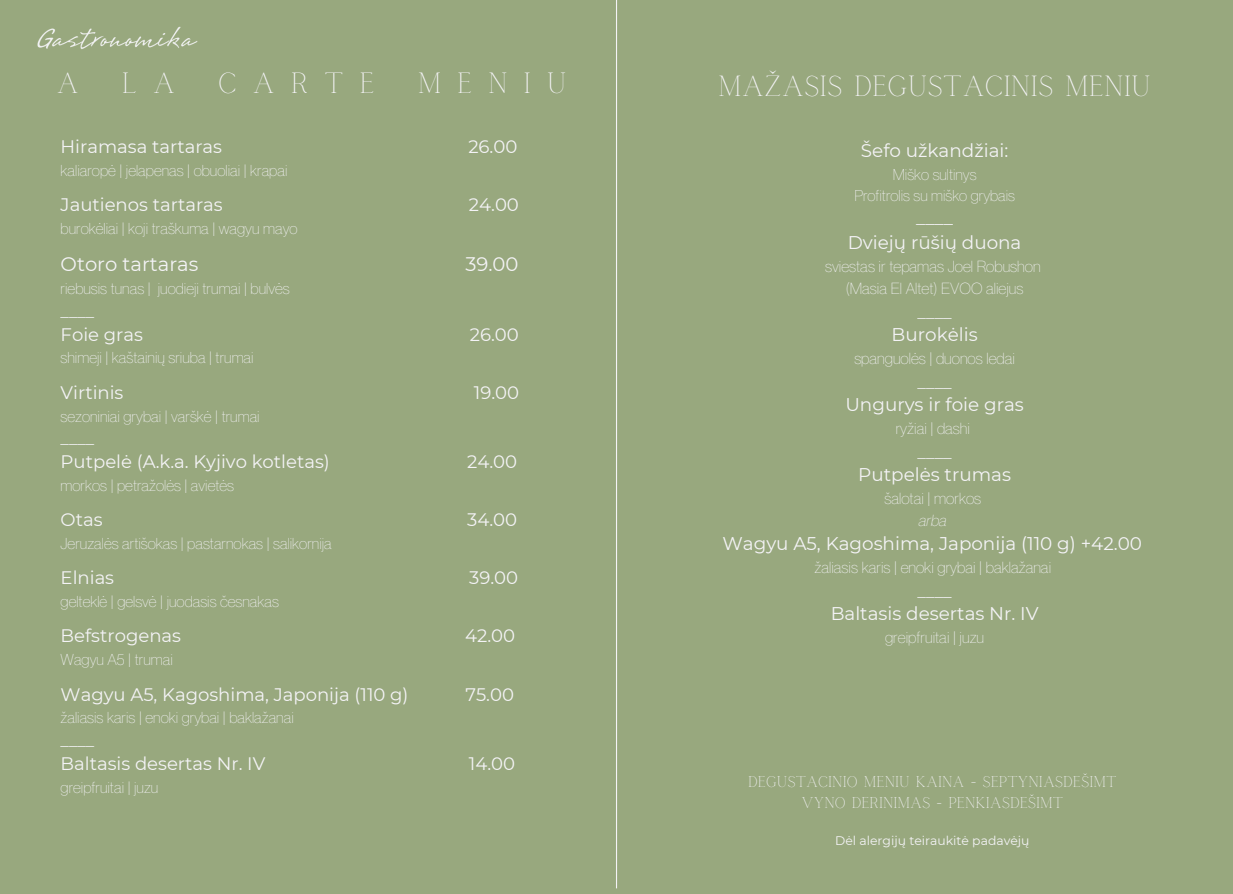
<style>
.page{position:relative;width:1233px;height:894px;background:#fff}
.page>*{position:absolute;margin:0;border:0;box-sizing:border-box;transform-origin:0 0}
.t1{font:28.95px "Calgary";letter-spacing:.54em;color:#f4f3f6}
.t2{font:28.8px "Calgary";color:#f4f3f6}
.t3{font:19.65px "Montserrat";color:#f4f3f6}
.t4{font:18.3px/25.2px "Montserrat";color:#f4f3f6;text-align:center}
.t5{font:18.15px "Montserrat";color:#f4f3f6}
.t6{font:17.1px "Montserrat";color:#f4f3f6}
.t7{font:16.8px "Montserrat";color:#f4f3f6}
.t8{font:300 15.75px/21.9px "Neue Montreal";color:#f4f3f6;text-align:center}
.t9{font:italic 300 15.75px "Neue Montreal";color:#f4f3f6}
.t10{font:300 15.45px "Neue Montreal";color:#f4f3f6}
.t11{font:15.45px/20.7px "Calgary";color:#f4f3f6;text-align:center}
.t12{font:300 15.3px/20.9px "Neue Montreal";color:#f4f3f6;text-align:center}
.t13{font:12.45px "Montserrat";color:#f4f3f6}
</style>
<div class="page">
<div style="left:0;top:0;width:1233px;height:893px;background:#98a87e"></div>
<hr style="left:616px;top:0;width:1px;height:888px;background:#f4f3f6">
<img style="left:37px;top:26px;width:161px;height:23px">
<h1 class="t1" style="left:56px;top:66px;width:24px">A</h1>
<h1 class="t1" style="left:122px;top:66px;width:55px">L A</h1>
<h1 class="t1" style="left:218px;top:66px;width:158px">CARTE</h1>
<h1 class="t1" style="left:418px;top:66px;width:151px">MENIU</h1>
<p class="t5" style="left:61px;top:135px;width:163px">Hiramasa tartaras</p>
<p class="t5" style="left:468px;top:135px;width:51px">26.00</p>
<p class="t10" style="left:61px;top:160px;width:228px">kaliaropė | jelapenas | obuoliai | krapai</p>
<p class="t5" style="left:61px;top:193px;width:164px">Jautienos tartaras</p>
<p class="t5" style="left:469px;top:193px;width:51px">24.00</p>
<p class="t10" style="left:61px;top:219px;width:238px">burokėliai | koji traškuma | wagyu mayo</p>
<p class="t3" style="left:61px;top:252px;width:139px">Otoro tartaras</p>
<p class="t3" style="left:465px;top:252px;width:55px">39.00</p>
<p class="t10" style="left:61px;top:279px;width:231px">riebusis tunas | juodieji trumai | bulvės</p>
<p class="t7" style="left:61px;top:300px;width:35px">____</p>
<p class="t5" style="left:61px;top:323px;width:84px">Foie gras</p>
<p class="t5" style="left:470px;top:323px;width:51px">26.00</p>
<p class="t10" style="left:61px;top:348px;width:195px">shimeji | kaštainių sriuba | trumai</p>
<p class="t5" style="left:61px;top:381px;width:64px">Virtinis</p>
<p class="t5" style="left:474px;top:381px;width:47px">19.00</p>
<p class="t10" style="left:61px;top:406px;width:201px">sezoniniai grybai | varškė | trumai</p>
<p class="t7" style="left:61px;top:428px;width:35px">____</p>
<p class="t5" style="left:61px;top:450px;width:271px">Putpelė (A.k.a. Kyjivo kotletas)</p>
<p class="t5" style="left:467px;top:450px;width:51px">24.00</p>
<p class="t10" style="left:61px;top:475px;width:175px">morkos | petražolės | avietės</p>
<p class="t5" style="left:61px;top:508px;width:44px">Otas</p>
<p class="t5" style="left:467px;top:508px;width:51px">34.00</p>
<p class="t10" style="left:61px;top:533px;width:273px">Jeruzalės artišokas | pastarnokas | salikornija</p>
<p class="t5" style="left:61px;top:566px;width:55px">Elnias</p>
<p class="t5" style="left:469px;top:566px;width:50px">39.00</p>
<p class="t10" style="left:61px;top:592px;width:220px">gelteklė | gelsvė | juodasis česnakas</p>
<p class="t5" style="left:61px;top:624px;width:122px">Befstrogenas</p>
<p class="t5" style="left:465px;top:624px;width:51px">42.00</p>
<p class="t10" style="left:61px;top:650px;width:114px">Wagyu A5 | trumai</p>
<p class="t5" style="left:61px;top:682px;width:349px">Wagyu A5, Kagoshima, Japonija (110 g)</p>
<p class="t5" style="left:465px;top:682px;width:50px">75.00</p>
<p class="t10" style="left:61px;top:708px;width:235px">žaliasis karis | enoki grybai | baklažanai</p>
<p class="t5" style="left:61px;top:752px;width:206px">Baltasis desertas Nr. IV</p>
<p class="t5" style="left:469px;top:752px;width:48px">14.00</p>
<p class="t10" style="left:61px;top:777px;width:99px">greipfruitai | juzu</p>
<h2 class="t2" style="left:718px;top:70px;width:434px">MAŽASIS DEGUSTACINIS MENIU</h2>
<p class="t4" style="left:861px;top:138px;width:149px">Šefo užkandžiai:</p>
<p class="t12" style="left:854px;top:164px;width:162px">Miško sultinys<br>Profitrolis su miško grybais</p>
<p class="t4" style="left:848px;top:204px;width:175px">____<br>Dviejų rūšių duona</p>
<p class="t8" style="left:825px;top:255px;width:217px">sviestas ir tepamas Joel Robushon (Masia El Altet) EVOO aliejus</p>
<p class="t6" style="left:918px;top:301px;width:36px">____</p>
<p class="t4" style="left:892px;top:322px;width:88px">Burokėlis</p>
<p class="t8" style="left:854px;top:347px;width:162px">spanguolės | duonos ledai</p>
<p class="t6" style="left:918px;top:371px;width:36px">____</p>
<p class="t4" style="left:845px;top:392px;width:180px">Ungurys ir foie gras</p>
<p class="t8" style="left:896px;top:417px;width:76px">ryžiai | dashi</p>
<p class="t6" style="left:918px;top:441px;width:36px">____</p>
<p class="t4" style="left:858px;top:462px;width:154px">Putpelės trumas</p>
<p class="t8" style="left:884px;top:487px;width:98px">šalotai | morkos</p>
<p class="t9" style="left:919px;top:510px;width:30px">arba</p>
<p class="t4" style="left:723px;top:530px;width:421px">Wagyu A5, Kagoshima, Japonija (110 g) +42.00</p>
<p class="t8" style="left:815px;top:556px;width:238px">žaliasis karis | enoki grybai | baklažanai</p>
<p class="t6" style="left:918px;top:580px;width:36px">____</p>
<p class="t4" style="left:831px;top:600px;width:209px">Baltasis desertas Nr. IV</p>
<p class="t8" style="left:885px;top:626px;width:101px">greipfruitai | juzu</p>
<p class="t11" style="left:748px;top:771px;width:370px">DEGUSTACINIO MENIU KAINA - SEPTYNIASDEŠIMT<br>VYNO DERINIMAS - PENKIASDEŠIMT</p>
<p class="t13" style="left:835px;top:832px;width:196px">Dėl alergijų teiraukitė padavėjų</p>
</div>
